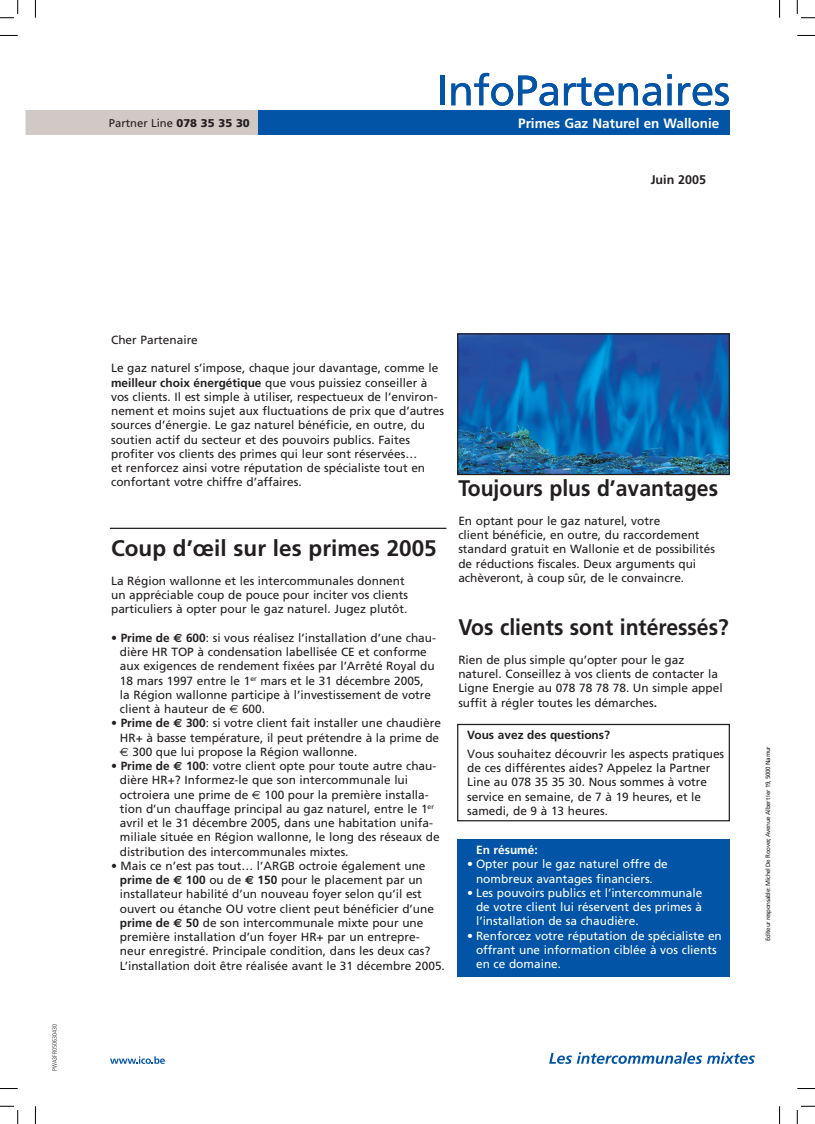
<style>
.page{position:relative;width:815px;height:1124px;background:#fff}
.page>*{position:absolute;margin:0;border:0;box-sizing:border-box;transform-origin:0 0}
.t1{font:700 22.5px "Frutiger";color:#231f20;scale:.94 1}
.t2{font:700 22.5px "Frutiger";color:#231f20}
.t3{font:700 13.5px "Frutiger";color:#fff}
.t4{font:700 12.5px "Frutiger";color:#231f20}
.t5{font:11.88px/14.2px "Frutiger";color:#231f20}
.t6{font:11.88px/14.2px "Frutiger";color:#fff;text-align:center}
.t7{font:700 11.88px "Frutiger";color:#231f20}
.t8{font:700 11.88px "Frutiger";color:#fff}
.t9{font:11.25px "Frutiger";color:#231f20}
.t10{font:6.25px "Frutiger";letter-spacing:-.05em;color:#231f20}
.t11{font:300 condensed 6.25px "Frutiger";color:#231f20}
.s1{font-weight:900}
.s2{font-weight:700}
.s3{font-family:"Euro Sans";font-weight:700}
.s4{font-family:"Euro Sans"}
</style>
<div class="page">
<div style="left:25px;top:110px;width:233px;height:25px;background:#d1c9c6"></div>
<div style="left:258px;top:110px;width:472px;height:25px;background:#0154a6"></div>
<hr style="left:441px;top:76px;width:4px;height:29px;background:#0154a6">
<svg style="left:451px;top:73px;width:107px;height:33px"></svg>
<svg style="left:564px;top:77px;width:97px;height:29px"></svg>
<svg style="left:667px;top:74px;width:5px;height:31px"></svg>
<svg style="left:678px;top:83px;width:51px;height:23px"></svg>
<svg style="left:110px;top:1056px;width:55px;height:7px"></svg>
<svg style="left:549px;top:1052px;width:206px;height:11px"></svg>
<hr style="left:110px;top:527px;width:336px;height:2px;background:#231f20">
<div style="left:457px;top:838px;width:273px;height:138px;background:#0154a6"></div>
<div style="left:457px;top:723px;width:273px;height:98px;border:1px solid #231f20"></div>
<img style="left:459px;top:335px;width:269px;height:138px">
<div style="left:457px;top:333px;width:273px;height:142px;border:1px solid #231f20"></div>
<svg style="left:0;top:35px;width:18px;height:1px"></svg>
<svg style="left:797px;top:35px;width:18px;height:1px"></svg>
<svg style="left:0;top:1088px;width:18px;height:1px"></svg>
<svg style="left:797px;top:1088px;width:18px;height:1px"></svg>
<svg style="left:35px;top:0;width:1px;height:18px"></svg>
<svg style="left:35px;top:1106px;width:1px;height:17px"></svg>
<svg style="left:779px;top:0;width:1px;height:18px"></svg>
<svg style="left:779px;top:1106px;width:1px;height:17px"></svg>
<svg style="left:0;top:0;width:19px;height:19px"></svg>
<svg style="left:0;top:1105px;width:19px;height:18px"></svg>
<svg style="left:796px;top:0;width:19px;height:19px"></svg>
<svg style="left:796px;top:1105px;width:19px;height:18px"></svg>
<p class="t9" style="left:109px;top:118px;width:142px">Partner Line <span class="s1">078 35 35 30</span></p>
<p class="t3" style="left:518px;top:117px;width:203px">Primes Gaz Naturel en Wallonie</p>
<p class="t4" style="left:651px;top:174px;width:57px">Juin 2005</p>
<p class="t11" style="left:52px;top:1070px;width:48px;rotate:-90deg">PWA3FR050630430</p>
<p class="t5" style="left:111px;top:333px;width:88px">Cher Partenaire</p>
<p class="t5" style="left:111px;top:362px;width:334px">Le gaz naturel s’impose, chaque jour davantage, comme le <span class="s2">meilleur choix énergétique</span> que vous puissiez conseiller à vos clients. Il est simple à utiliser, respectueux de l’environ&shy;nement et moins sujet aux fluctuations de prix que d’autres sources d’énergie. Le gaz naturel bénéficie, en outre, du soutien actif du secteur et des pouvoirs publics. Faites profiter vos clients des primes qui leur sont réservées…<br>et renforcez ainsi votre réputation de spécialiste tout en confortant votre chiffre d’affaires.</p>
<h1 class="t2" style="left:111px;top:539px;width:327px">Coup d’œil sur les primes 2005</h1>
<p class="t5" style="left:111px;top:574px;width:298px">La Région wallonne et les intercommunales donnent un appréciable coup de pouce pour inciter vos clients particuliers à opter pour le gaz naturel. Jugez plutôt.</p>
<p class="t5" style="left:120px;top:631px;width:318px;text-indent:-9px">• <span class="s2">Prime de</span> <span class="s3">€</span> <span class="s2">600</span>: si vous réalisez l’installation d’une chau&shy;dière HR TOP à condensation labellisée CE et conforme aux exigences de rendement fixées par l’Arrêté Royal du 18 mars 1997 entre le 1<sup>er</sup> mars et le 31 décembre 2005, la Région wallonne participe à l’investissement de votre client à hauteur de <span class="s4">€</span> 600.</p>
<p class="t5" style="left:120px;top:716px;width:323px;text-indent:-9px">• <span class="s2">Prime de</span> <span class="s3">€</span> <span class="s2">300</span>: si votre client fait installer une chaudière<br>HR+ à basse température, il peut prétendre à la prime de <span class="s4">€</span> 300 que lui propose la Région wallonne.</p>
<p class="t5" style="left:120px;top:759px;width:321px;text-indent:-9px">• <span class="s2">Prime de</span> <span class="s3">€</span> <span class="s2">100</span>: votre client opte pour toute autre chau&shy;dière HR+? Informez-le que son intercommunale lui octroiera une prime de <span class="s4">€</span> 100 pour la première installa&shy;tion d’un chauffage principal au gaz naturel, entre le 1<sup>er </sup>avril et le 31 décembre 2005, dans une habitation unifa&shy;miliale située en Région wallonne, le long des réseaux de distribution des intercommunales mixtes.</p>
<p class="t5" style="left:120px;top:859px;width:326px;text-indent:-9px">• Mais ce n’est pas tout… l’ARGB octroie également une <span class="s2">prime de</span> <span class="s3">€</span> <span class="s2">100</span> ou de <span class="s3">€</span> <span class="s2">150</span> pour le placement par un installateur habilité d’un nouveau foyer selon qu’il est ouvert ou étanche OU votre client peut bénéficier d’une <span class="s2">prime de</span> <span class="s3">€</span> <span class="s2">50</span> de son intercommunale mixte pour une première installation d’un foyer HR+ par un entrepre&shy;neur enregistré. Principale condition, dans les deux cas?<br>L’installation doit être réalisée avant le 31 décembre 2005.</p>
<h1 class="t1" style="left:458px;top:479px;width:278px">Toujours plus d’avantages</h1>
<p class="t5" style="left:458px;top:514px;width:258px">En optant pour le gaz naturel, votre<br>client bénéficie, en outre, du raccordement standard gratuit en Wallonie et de possibilités de réductions fiscales. Deux arguments qui achèveront, à coup sûr, de le convaincre.</p>
<h1 class="t1" style="left:458px;top:618px;width:289px">Vos clients sont intéressés?</h1>
<p class="t5" style="left:458px;top:653px;width:266px">Rien de plus simple qu’opter pour le gaz naturel. Conseillez à vos clients de contacter la Ligne Energie au 078 78 78 78. Un simple appel suffit à régler toutes les démarches<span class="s2">.</span></p>
<p class="t7" style="left:467px;top:730px;width:144px">Vous avez des questions?</p>
<p class="t5" style="left:467px;top:747px;width:259px">Vous souhaitez découvrir les aspects pratiques de ces différentes aides? Appelez la Partner Line au 078 35 35 30. Nous sommes à votre service en semaine, de 7 à 19 heures, et le samedi, de 9 à 13 heures.</p>
<p class="t8" style="left:476px;top:845px;width:63px">En résumé:</p>
<p class="t6" style="left:467px;top:857px;width:202px">• Opter pour le gaz naturel offre de nombreux avantages financiers.</p>
<p class="t6" style="left:476px;top:886px;width:228px;text-align:justify;text-indent:-9px">• Les pouvoirs publics et l’intercommunale de votre client lui réservent des primes à l’installation de sa chaudière.</p>
<p class="t6" style="left:476px;top:929px;width:247px;text-align:left;text-indent:-9px">• Renforcez votre réputation de spécialiste en offrant une information ciblée à vos clients en ce domaine.</p>
<p class="t10" style="left:766px;top:940px;width:196px;rotate:-90deg">Editeur responsable: Michel De Roover, Avenue Albert Ier 19, 5000 Namur</p>
</div>
